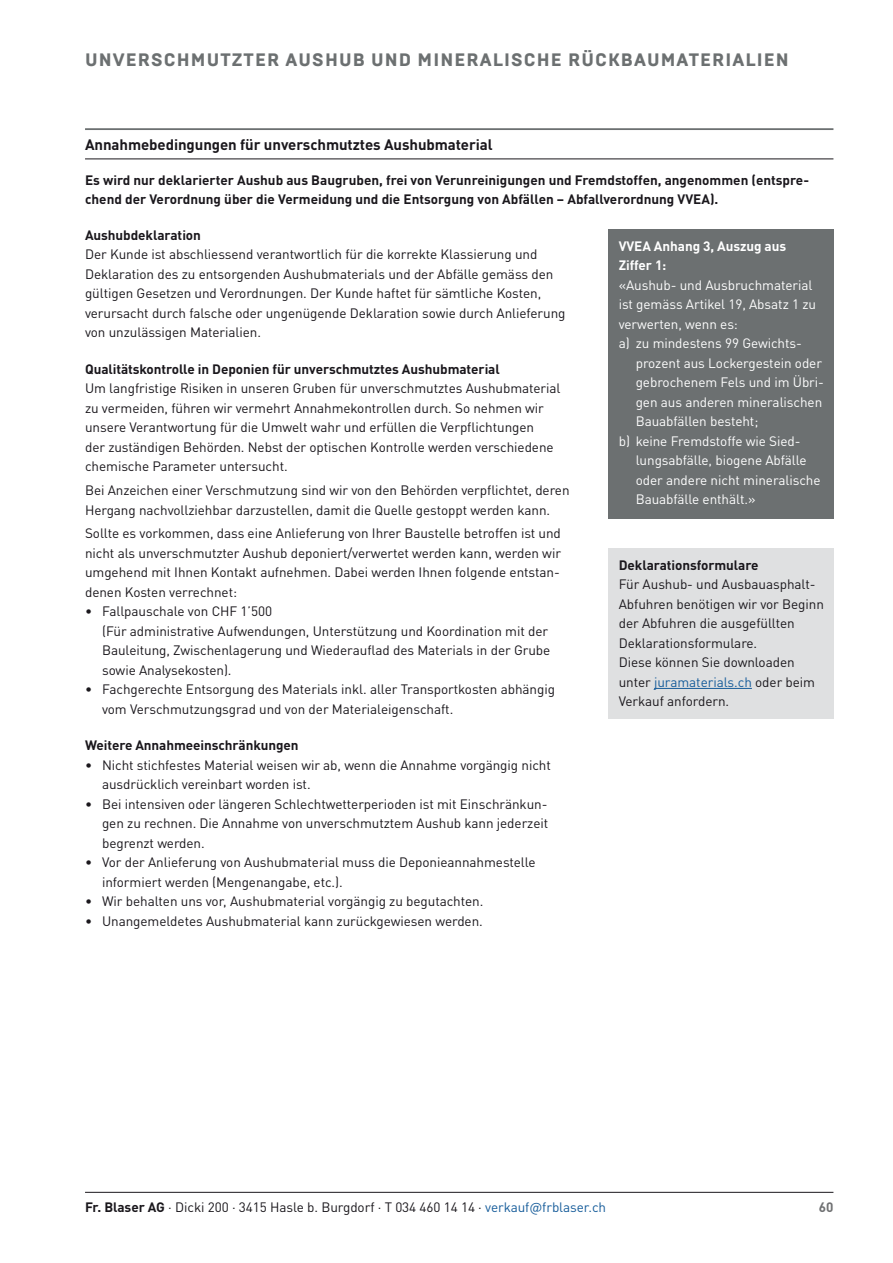
<style>
.page{position:relative;width:893px;height:1263px;background:#fff}
.page>*{position:absolute;margin:0;border:0;box-sizing:border-box;transform-origin:0 0}
.t1{font:800 18px "Brutal Type";letter-spacing:.06em;color:#6c7071}
.t2{font:700 15px "DIN Pro";letter-spacing:-.005em;color:#1a171c}
.t3{font:13.5px/19.5px "DIN Pro";letter-spacing:-.005em;color:#1a171c}
.t4{font:700 13.5px/19.5px "DIN Pro";letter-spacing:-.005em;color:#1a171c}
.t5{font:13.5px/19.5px "DIN Pro";letter-spacing:-.005em;color:#fff}
.t6{font:700 13.5px/19.5px "DIN Pro";letter-spacing:-.005em;color:#fff}
.t7{font:700 13.5px "DIN Pro";color:#707173}
.s1{color:#165c9a}
.s2{font-weight:700}
</style>
<div class="page">
<svg style="left:85px;top:158px;width:748px;height:1px"></svg>
<hr style="left:85px;top:128px;width:748px;height:2px;background:#6c7071">
<hr style="left:85px;top:159px;width:748px;height:1px;background:#1a171c">
<div style="left:608px;top:230px;width:225px;height:289px;background:#6c7071"></div>
<hr style="left:85px;top:1192px;width:748px;height:1px;background:#1a171c">
<div style="left:608px;top:549px;width:225px;height:170px;background:#dfe0e1"></div>
<hr style="left:654px;top:688px;width:98px;height:1px;background:#165c9a">
<h1 class="t1" style="left:85px;top:48px;width:705px">UNVERSCHMUTZTER AUSHUB UND MINERALISCHE RÜCKBAUMATERIALIEN</h1>
<p class="t2" style="left:85px;top:132px;width:409px">Annahmebedingungen für unverschmutztes Aushubmaterial</p>
<p class="t4" style="left:85px;top:168px;width:725px">Es wird nur deklarierter Aushub aus Baugruben, frei von Verunreinigungen und Fremdstoffen, angenommen (entspre&shy;chend der Verordnung über die Vermeidung und die Entsorgung von Abfällen – Abfallverordnung VVEA).</p>
<p class="t4" style="left:85px;top:224px;width:117px">Aushubdeklaration</p>
<p class="t3" style="left:85px;top:243px;width:482px">Der Kunde ist abschliessend verantwortlich für die korrekte Klassierung und Deklaration des zu entsorgenden Aushubmaterials und der Abfälle gemäss den gültigen Gesetzen und Verordnungen. Der Kunde haftet für sämtliche Kosten, verursacht durch falsche oder ungenügende Deklaration sowie durch Anlieferung von unzulässigen Materialien.</p>
<p class="t4" style="left:85px;top:358px;width:416px">Qualitätskontrolle in Deponien für unverschmutztes Aushubmaterial</p>
<p class="t3" style="left:85px;top:377px;width:477px">Um langfristige Risiken in unseren Gruben für unverschmutztes Aushubmaterial zu vermeiden, führen wir vermehrt Annahmekontrollen durch. So nehmen wir unsere Verantwortung für die Umwelt wahr und erfüllen die Verpflichtungen<br>der zuständigen Behörden. Nebst der optischen Kontrolle werden verschiedene chemische Parameter untersucht.</p>
<p class="t3" style="left:85px;top:479px;width:486px">Bei Anzeichen einer Verschmutzung sind wir von den Behörden verpflichtet, deren<br>Hergang nachvollziehbar darzustellen, damit die Quelle gestoppt werden kann.</p>
<p class="t3" style="left:85px;top:522px;width:477px;text-align:justify">Sollte es vorkommen, dass eine Anlieferung von Ihrer Baustelle betroffen ist und nicht als unverschmutzter Aushub deponiert/verwertet werden kann, werden wir umgehend mit Ihnen Kontakt aufnehmen. Dabei werden Ihnen folgende entstan&shy;denen Kosten verrechnet:</p>
<p class="t3" style="left:102px;top:600px;width:450px;text-indent:-17px">• Fallpauschale von CHF 1’500<br>(Für administrative Aufwendungen, Unterstützung und Koordination mit der Bauleitung, Zwischenlagerung und Wiederauflad des Materials in der Grube sowie Analysekosten).</p>
<p class="t3" style="left:102px;top:678px;width:454px;text-indent:-17px">• Fachgerechte Entsorgung des Materials inkl. aller Transportkosten abhängig vom Verschmutzungsgrad und von der Materialeigenschaft.</p>
<p class="t4" style="left:85px;top:734px;width:215px">Weitere Annahmeeinschränkungen</p>
<p class="t3" style="left:102px;top:754px;width:450px;text-indent:-17px">• Nicht stichfestes Material weisen wir ab, wenn die Annahme vorgängig nicht ausdrücklich vereinbart worden ist.</p>
<p class="t3" style="left:102px;top:793px;width:448px;text-align:justify;text-indent:-17px">• Bei intensiven oder längeren Schlechtwetterperioden ist mit Einschränkun&shy;gen zu rechnen. Die Annahme von unverschmutztem Aushub kann jederzeit begrenzt werden.</p>
<p class="t3" style="left:102px;top:851px;width:435px;text-indent:-17px">• Vor der Anlieferung von Aushubmaterial muss die Deponieannahmestelle informiert werden (Mengenangabe, etc.).</p>
<p class="t3" style="left:85px;top:890px;width:400px">• Wir behalten uns vor, Aushubmaterial vorgängig zu begutachten.</p>
<p class="t3" style="left:85px;top:910px;width:399px">• Unangemeldetes Aushubmaterial kann zurückgewiesen werden.</p>
<p class="t6" style="left:619px;top:234px;width:169px">VVEA Anhang 3, Auszug aus<br>Ziffer 1:</p>
<p class="t5" style="left:619px;top:274px;width:199px">«Aushub- und Ausbruchmaterial ist gemäss Artikel 19, Absatz 1 zu verwerten, wenn es:<br>a) zu mindestens 99 Gewichts-</p>
<p class="t5" style="left:636px;top:352px;width:188px">prozent aus Lockergestein oder</p>
<p class="t5" style="left:636px;top:371px;width:190px">gebrochenem Fels und im Übri-</p>
<p class="t5" style="left:636px;top:391px;width:188px">gen aus anderen mineralischen</p>
<p class="t5" style="left:636px;top:410px;width:124px">Bauabfällen besteht;</p>
<p class="t5" style="left:619px;top:430px;width:183px">b) keine Fremdstoffe wie Sied-</p>
<p class="t5" style="left:636px;top:449px;width:172px">lungsabfälle, biogene Abfälle</p>
<p class="t5" style="left:636px;top:469px;width:186px">oder andere nicht mineralische</p>
<p class="t5" style="left:636px;top:488px;width:121px">Bauabfälle enthält.»</p>
<p class="t4" style="left:619px;top:553px;width:141px">Deklarationsformulare</p>
<p class="t3" style="left:619px;top:573px;width:207px">Für Aushub- und Ausbauasphalt-<br>Abfuhren benötigen wir vor Beginn der Abfuhren die ausgefüllten<br>Deklarationsformulare.<br>Diese können Sie downloaden unter <span class="s1">juramaterials.ch</span> oder beim<br>Verkauf anfordern.</p>
<p class="t3" style="left:85px;top:1196px;width:523px"><span class="s2">Fr. Blaser AG</span> · Dicki 200 · 3415 Hasle b. Burgdorf · T 034 460 14 14 · <span class="s1">verkauf@frblaser.ch</span></p>
<p class="t7" style="left:819px;top:1195px;width:16px">60</p>
</div>
